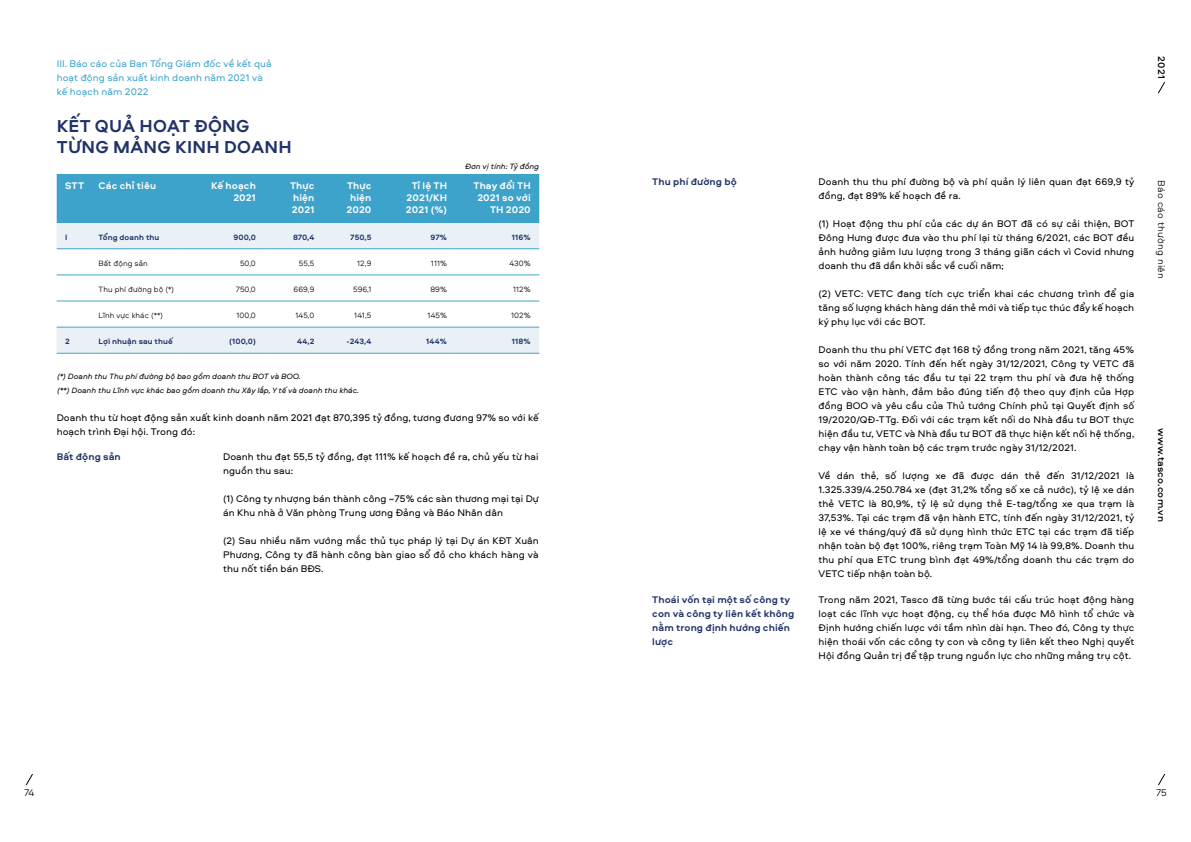
<style>
.page{position:relative;width:1191px;height:842px;background:#fff}
.page>*{position:absolute;margin:0;border:0;box-sizing:border-box;transform-origin:0 0}
.t1{font:700 18px/21px "Tasco Aeroport";letter-spacing:.015em;color:#213468}
.t2{font:10px/14px "Tasco Aeroport";letter-spacing:.01em;color:#000;text-align:justify}
.t3{font:700 10px/14px "Tasco Aeroport";letter-spacing:.01em;color:#213468}
.t4{font:700 10px/12px "Tasco Aeroport";letter-spacing:.01em;color:#fff;text-align:right}
.t5{font:10px/14px "Tasco Aeroport";letter-spacing:.01em;color:#3ea3cb}
.t6{font:500 10px "Tasco Aeroport";letter-spacing:.025em;color:#000}
.t7{font:300 10px "Tasco Aeroport";letter-spacing:.025em;color:#000}
.t8{font:italic 8px/14px "Tasco Aeroport";letter-spacing:.01em;color:#000}
.t9{font:300 8px "Tasco Aeroport";letter-spacing:.01em;color:#000}
.t10{font:700 8px "Tasco Aeroport";letter-spacing:.01em;color:#213468}
</style>
<div class="page">
<svg style="left:1158px;top:82px;width:7px;height:12px"></svg>
<svg style="left:26px;top:774px;width:7px;height:12px"></svg>
<svg style="left:1158px;top:774px;width:7px;height:12px"></svg>
<svg style="left:57px;top:174px;width:482px;height:74px;background:#77bdd9"></svg>
<div style="left:57px;top:328px;width:482px;height:25px;background:#e9f0f6"></div>
<hr style="left:57px;top:248px;width:33px;height:1px;background:#3ea3cb">
<hr style="left:90px;top:248px;width:92px;height:1px;background:#3ea3cb">
<hr style="left:182px;top:248px;width:82px;height:1px;background:#3ea3cb">
<hr style="left:264px;top:248px;width:59px;height:1px;background:#3ea3cb">
<hr style="left:323px;top:248px;width:57px;height:1px;background:#3ea3cb">
<hr style="left:380px;top:248px;width:75px;height:1px;background:#3ea3cb">
<hr style="left:455px;top:248px;width:84px;height:1px;background:#3ea3cb">
<hr style="left:57px;top:275px;width:33px;height:1px;background:#3ea3cb">
<hr style="left:90px;top:275px;width:92px;height:1px;background:#3ea3cb">
<hr style="left:182px;top:275px;width:82px;height:1px;background:#3ea3cb">
<hr style="left:264px;top:275px;width:59px;height:1px;background:#3ea3cb">
<hr style="left:323px;top:275px;width:57px;height:1px;background:#3ea3cb">
<hr style="left:380px;top:275px;width:75px;height:1px;background:#3ea3cb">
<hr style="left:455px;top:275px;width:84px;height:1px;background:#3ea3cb">
<hr style="left:57px;top:301px;width:33px;height:1px;background:#3ea3cb">
<hr style="left:90px;top:301px;width:92px;height:1px;background:#3ea3cb">
<hr style="left:182px;top:301px;width:82px;height:1px;background:#3ea3cb">
<hr style="left:264px;top:301px;width:59px;height:1px;background:#3ea3cb">
<hr style="left:323px;top:301px;width:57px;height:1px;background:#3ea3cb">
<hr style="left:380px;top:301px;width:75px;height:1px;background:#3ea3cb">
<hr style="left:455px;top:301px;width:84px;height:1px;background:#3ea3cb">
<hr style="left:57px;top:327px;width:33px;height:1px;background:#3ea3cb">
<hr style="left:90px;top:327px;width:92px;height:1px;background:#3ea3cb">
<hr style="left:182px;top:327px;width:82px;height:1px;background:#3ea3cb">
<hr style="left:264px;top:327px;width:59px;height:1px;background:#3ea3cb">
<hr style="left:323px;top:327px;width:57px;height:1px;background:#3ea3cb">
<hr style="left:380px;top:327px;width:75px;height:1px;background:#3ea3cb">
<hr style="left:455px;top:327px;width:84px;height:1px;background:#3ea3cb">
<hr style="left:57px;top:353px;width:33px;height:1px;background:#3ea3cb">
<hr style="left:90px;top:353px;width:92px;height:1px;background:#3ea3cb">
<hr style="left:182px;top:353px;width:82px;height:1px;background:#3ea3cb">
<hr style="left:264px;top:353px;width:59px;height:1px;background:#3ea3cb">
<hr style="left:323px;top:353px;width:57px;height:1px;background:#3ea3cb">
<hr style="left:380px;top:353px;width:75px;height:1px;background:#3ea3cb">
<hr style="left:455px;top:353px;width:84px;height:1px;background:#3ea3cb">
<p class="t5" style="left:57px;top:56px;width:216px">III. Báo cáo của Ban Tổng Giám đốc về kết quả hoạt động sản xuất kinh doanh năm 2021 và kế hoạch năm 2022</p>
<p class="t6" style="left:1169px;top:56px;width:24px;rotate:90deg">2021</p>
<h1 class="t1" style="left:57px;top:114px;width:236px">KẾT QUẢ HOẠT ĐỘNG<br>TỪNG MẢNG KINH DOANH</h1>
<p class="t4" style="left:65px;top:178px;width:21px">STT</p>
<p class="t4" style="left:99px;top:178px;width:59px">Các chỉ tiêu</p>
<p class="t4" style="left:211px;top:178px;width:46px">Kế hoạch<br>2021</p>
<p class="t4" style="left:290px;top:178px;width:26px;text-align:justify">Thực hiện 2021</p>
<p class="t4" style="left:346px;top:178px;width:26px;text-align:center">Thực hiện<br>2020</p>
<p class="t4" style="left:406px;top:178px;width:43px;text-align:center">Tỉ lệ TH<br>2021/KH<br>2021 (%)</p>
<p class="t4" style="left:473px;top:178px;width:59px">Thay đổi TH<br>2021 so với<br>TH 2020</p>
<p class="t10" style="left:65px;top:231px;width:4px">I</p>
<p class="t10" style="left:99px;top:231px;width:62px">Tổng doanh thu</p>
<p class="t10" style="left:233px;top:231px;width:24px">900,0</p>
<p class="t10" style="left:293px;top:231px;width:23px">870,4</p>
<p class="t10" style="left:350px;top:231px;width:23px">750,5</p>
<p class="t10" style="left:430px;top:231px;width:18px">97%</p>
<p class="t10" style="left:512px;top:231px;width:20px">116%</p>
<p class="t9" style="left:99px;top:257px;width:51px">Bất động sản</p>
<p class="t9" style="left:240px;top:257px;width:17px">50,0</p>
<p class="t9" style="left:299px;top:257px;width:17px">55,5</p>
<p class="t9" style="left:357px;top:257px;width:16px">12,9</p>
<p class="t9" style="left:431px;top:257px;width:18px">111%</p>
<p class="t9" style="left:509px;top:257px;width:23px">430%</p>
<p class="t9" style="left:99px;top:283px;width:77px">Thu phí đường bộ (*)</p>
<p class="t9" style="left:236px;top:283px;width:21px">750,0</p>
<p class="t9" style="left:293px;top:283px;width:22px">669,9</p>
<p class="t9" style="left:353px;top:283px;width:20px">596,1</p>
<p class="t9" style="left:430px;top:283px;width:18px">89%</p>
<p class="t9" style="left:513px;top:283px;width:19px">112%</p>
<p class="t9" style="left:99px;top:309px;width:66px">Lĩnh vực khác (**)</p>
<p class="t9" style="left:236px;top:309px;width:21px">100,0</p>
<p class="t9" style="left:295px;top:309px;width:20px">145,0</p>
<p class="t9" style="left:354px;top:309px;width:19px">141,5</p>
<p class="t9" style="left:427px;top:309px;width:21px">145%</p>
<p class="t9" style="left:511px;top:309px;width:21px">102%</p>
<p class="t10" style="left:65px;top:335px;width:6px">2</p>
<p class="t10" style="left:99px;top:335px;width:76px">Lợi nhuận sau thuế</p>
<p class="t10" style="left:229px;top:335px;width:28px">(100,0)</p>
<p class="t10" style="left:297px;top:335px;width:19px">44,2</p>
<p class="t10" style="left:346px;top:335px;width:26px">-243,4</p>
<p class="t10" style="left:426px;top:335px;width:22px">144%</p>
<p class="t10" style="left:512px;top:335px;width:20px">118%</p>
<p class="t8" style="left:57px;top:368px;width:304px">(*) Doanh thu Thu phí đường bộ bao gồm doanh thu BOT và BOO.<br>(**) Doanh thu Lĩnh vực khác bao gồm doanh thu Xây lắp, Y tế và doanh thu khác.</p>
<p class="t2" style="left:57px;top:409px;width:483px">Doanh thu từ hoạt động sản xuất kinh doanh năm 2021 đạt 870,395 tỷ đồng, tương đương 97% so với kế hoạch trình Đại hội. Trong đó:</p>
<p class="t8" style="left:465px;top:158px;width:75px">Đơn vị tính: Tỷ đồng</p>
<p class="t3" style="left:57px;top:448px;width:66px">Bất động sản</p>
<p class="t2" style="left:223px;top:448px;width:317px">Doanh thu đạt 55,5 tỷ đồng, đạt 111% kế hoạch đề ra, chủ yếu từ hai nguồn thu sau:</p>
<p class="t2" style="left:223px;top:490px;width:317px">(1) Công ty nhượng bán thành công ~75% các sàn thương mại tại Dự án Khu nhà ở Văn phòng Trung ương Đảng và Báo Nhân dân</p>
<p class="t2" style="left:223px;top:532px;width:317px">(2) Sau nhiều năm vướng mắc thủ tục pháp lý tại Dự án KĐT Xuân Phương, Công ty đã hành công bàn giao sổ đỏ cho khách hàng và thu nốt tiền bán BĐS.</p>
<p class="t3" style="left:652px;top:173px;width:86px">Thu phí đường bộ</p>
<p class="t3" style="left:652px;top:592px;width:144px">Thoái vốn tại một số công ty con và công ty liên kết không nằm trong định hướng chiến lược</p>
<p class="t2" style="left:818px;top:173px;width:317px">Doanh thu thu phí đường bộ và phí quản lý liên quan đạt 669,9 tỷ đồng, đạt 89% kế hoạch đề ra.</p>
<p class="t2" style="left:818px;top:215px;width:317px">(1) Hoạt động thu phí của các dự án BOT đã có sự cải thiện, BOT Đông Hưng được đưa vào thu phí lại từ tháng 6/2021, các BOT đều ảnh hưởng giảm lưu lượng trong 3 tháng giãn cách vì Covid nhưng doanh thu đã dần khởi sắc về cuối năm;</p>
<p class="t2" style="left:818px;top:285px;width:317px">(2) VETC: VETC đang tích cực triển khai các chương trình để gia tăng số lượng khách hàng dán thẻ mới và tiếp tục thúc đẩy kế hoạch ký phụ lục với các BOT.</p>
<p class="t2" style="left:818px;top:341px;width:317px">Doanh thu thu phí VETC đạt 168 tỷ đồng trong năm 2021, tăng 45% so với năm 2020. Tính đến hết ngày 31/12/2021, Công ty VETC đã hoàn thành công tác đầu tư tại 22 trạm thu phí và đưa hệ thống ETC vào vận hành, đảm bảo đúng tiến độ theo quy định của Hợp đồng BOO và yêu cầu của Thủ tướng Chính phủ tại Quyết định số 19/2020/QĐ-TTg. Đối với các trạm kết nối do Nhà đầu tư BOT thực hiện đầu tư, VETC và Nhà đầu tư BOT đã thực hiện kết nối hệ thống, chạy vận hành toàn bộ các trạm trước ngày 31/12/2021.</p>
<p class="t2" style="left:818px;top:467px;width:317px">Về dán thẻ, số lượng xe đã được dán thẻ đến 31/12/2021 là 1.325.339/4.250.784 xe (đạt 31,2% tổng số xe cả nước), tỷ lệ xe dán thẻ VETC là 80,9%, tỷ lệ sử dụng thẻ E-tag/tổng xe qua trạm là 37,53%. Tại các trạm đã vận hành ETC, tính đến ngày 31/12/2021, tỷ lệ xe vé tháng/quý đã sử dụng hình thức ETC tại các trạm đã tiếp nhận toàn bộ đạt 100%, riêng trạm Toàn Mỹ 14 là 99,8%. Doanh thu thu phí qua ETC trung bình đạt 49%/tổng doanh thu các trạm do VETC tiếp nhận toàn bộ.</p>
<p class="t2" style="left:818px;top:592px;width:317px">Trong năm 2021, Tasco đã từng bước tái cấu trúc hoạt động hàng loạt các lĩnh vực hoạt động, cụ thể hóa được Mô hình tổ chức và Định hướng chiến lược với tầm nhìn dài hạn. Theo đó, Công ty thực hiện thoái vốn các công ty con và công ty liên kết theo Nghị quyết Hội đồng Quản trị để tập trung nguồn lực cho những mảng trụ cột.</p>
<p class="t7" style="left:1169px;top:180px;width:100px;rotate:90deg">Báo cáo thường niên</p>
<p class="t6" style="left:1169px;top:428px;width:95px;rotate:90deg">www.tasco.com.vn</p>
<p class="t7" style="left:24px;top:785px;width:12px">74</p>
<p class="t7" style="left:1156px;top:785px;width:12px">75</p>
</div>
